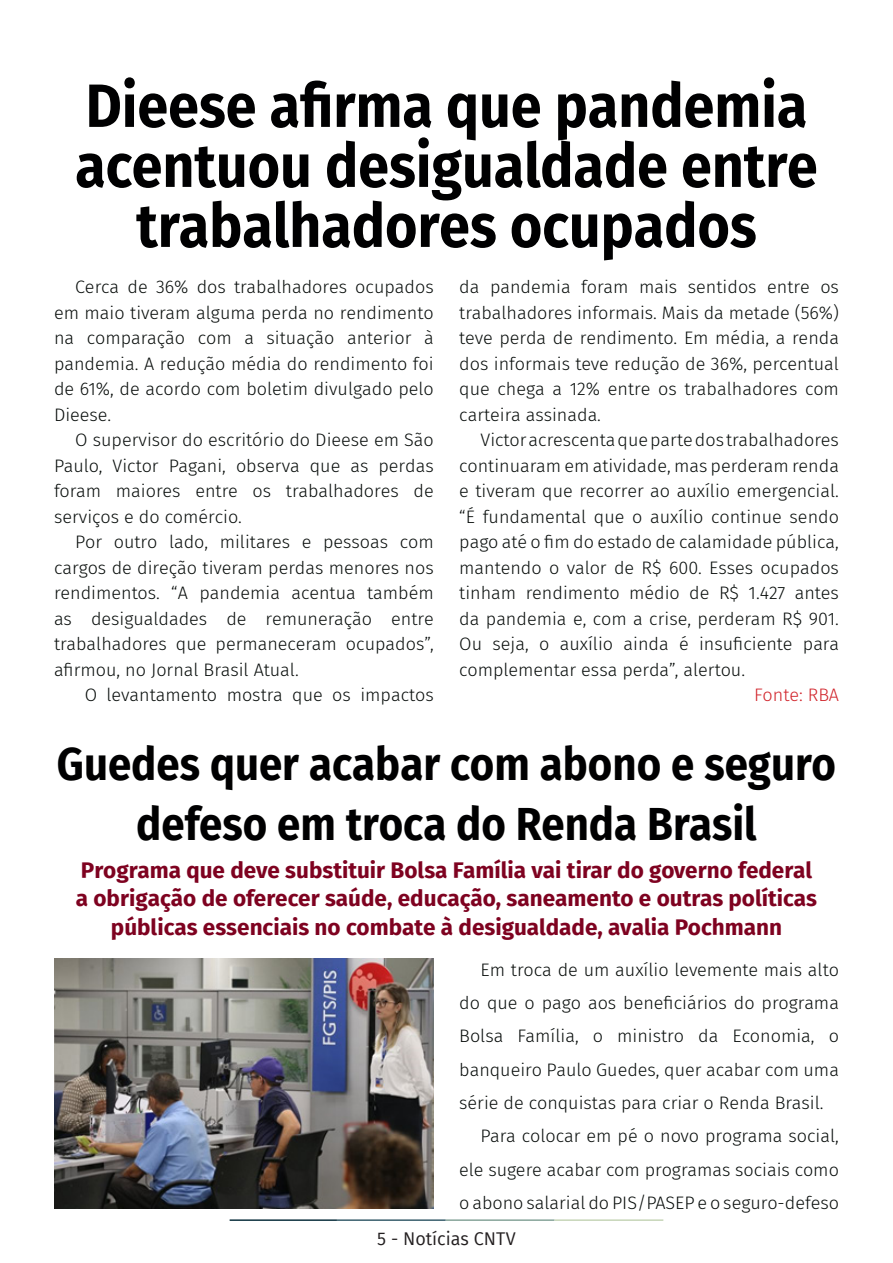
<style>
.page{position:relative;width:893px;height:1263px;background:#fff}
.page>*{position:absolute;margin:0;border:0;box-sizing:border-box;transform-origin:0 0}
.t1{font:700 61.05px/60px "Fira Sans";color:#000001;text-align:center;scale:.91 1}
.t2{font:700 46.2px/60px "Fira Sans";color:#000001;text-align:center;scale:.91 1}
.t3{font:700 22.5px/28.5px "Fira Sans";color:#7e0220;text-align:center}
.t4{font:300 18px/25.5px "Fira Sans";color:#080d0b;text-align:justify}
.t5{font:18px "Fira Sans";color:#231f20}
.t6{font:300 18px "Fira Sans";letter-spacing:-.005em;color:#d1232a}
</style>
<div class="page">
<hr style="left:230px;top:1219px;width:107px;height:2px;background:#0e323f">
<hr style="left:337px;top:1219px;width:109px;height:2px;background:#3a5f6d">
<hr style="left:446px;top:1219px;width:109px;height:2px;background:#87a59a">
<hr style="left:555px;top:1219px;width:108px;height:2px;background:#c6d5b7">
<img style="left:54px;top:959px;width:380px;height:250px">
<p class="t1" style="left:75px;top:71px;width:817px">Dieese afirma que pandemia acentuou desigualdade entre trabalhadores ocupados</p>
<p class="t4" style="left:54px;top:274px;width:381px;text-indent:21px">Cerca de 36% dos trabalhadores ocupados em maio tiveram alguma perda no rendimento na comparação com a situação anterior à pandemia. A redução média do rendimento foi de 61%, de acordo com boletim divulgado pelo Dieese.</p>
<p class="t4" style="left:54px;top:427px;width:381px;text-indent:21px">O supervisor do escritório do Dieese em São Paulo, Victor Pagani, observa que as perdas foram maiores entre os trabalhadores de serviços e do comércio.</p>
<p class="t4" style="left:54px;top:529px;width:381px;text-indent:21px">Por outro lado, militares e pessoas com cargos de direção tiveram perdas menores nos rendimentos. “A pandemia acentua também as desigualdades de remuneração entre trabalhadores que permaneceram ocupados”, afirmou, no Jornal Brasil Atual.</p>
<p class="t4" style="left:85px;top:682px;width:350px">O levantamento mostra que os impactos</p>
<p class="t2" style="left:57px;top:730px;width:858px">Guedes quer acabar com abono e seguro defeso em troca do Renda Brasil</p>
<p class="t4" style="left:459px;top:274px;width:381px">da pandemia foram mais sentidos entre os trabalhadores informais. Mais da metade (56%) teve perda de rendimento. Em média, a renda dos informais teve redução de 36%, percentual que chega a 12% entre os trabalhadores com carteira assinada.</p>
<p class="t4" style="left:459px;top:427px;width:381px;text-indent:21px">Victor acrescenta que parte dos trabalhadores continuaram em atividade, mas perderam renda e tiveram que recorrer ao auxílio emergencial. “É fundamental que o auxílio continue sendo pago até o fim do estado de calamidade pública, mantendo o valor de R$ 600. Esses ocupados tinham rendimento médio de R$ 1.427 antes da pandemia e, com a crise, perderam R$ 901.<br>Ou seja, o auxílio ainda é insuficiente para complementar essa perda”, alertou.</p>
<p class="t6" style="left:754px;top:682px;width:86px">Fonte: RBA</p>
<p class="t3" style="left:76px;top:854px;width:743px">Programa que deve substituir Bolsa Família vai tirar do governo federal a obrigação de oferecer saúde, educação, saneamento e outras políticas públicas essenciais no combate à desigualdade, avalia Pochmann</p>
<p class="t4" style="left:459px;top:953px;width:381px;line-height:33.3px;text-indent:21px">Em troca de um auxílio levemente mais alto do que o pago aos beneficiários do programa Bolsa Família, o ministro da Economia, o banqueiro Paulo Guedes, quer acabar com uma série de conquistas para criar o Renda Brasil.</p>
<p class="t4" style="left:459px;top:1119px;width:381px;line-height:33.3px;text-indent:21px">Para colocar em pé o novo programa social, ele sugere acabar com programas sociais como o abono salarial do PIS/PASEP e o seguro-defeso</p>
<p class="t5" style="left:377px;top:1225px;width:140px">5 - Notícias CNTV</p>
</div>
